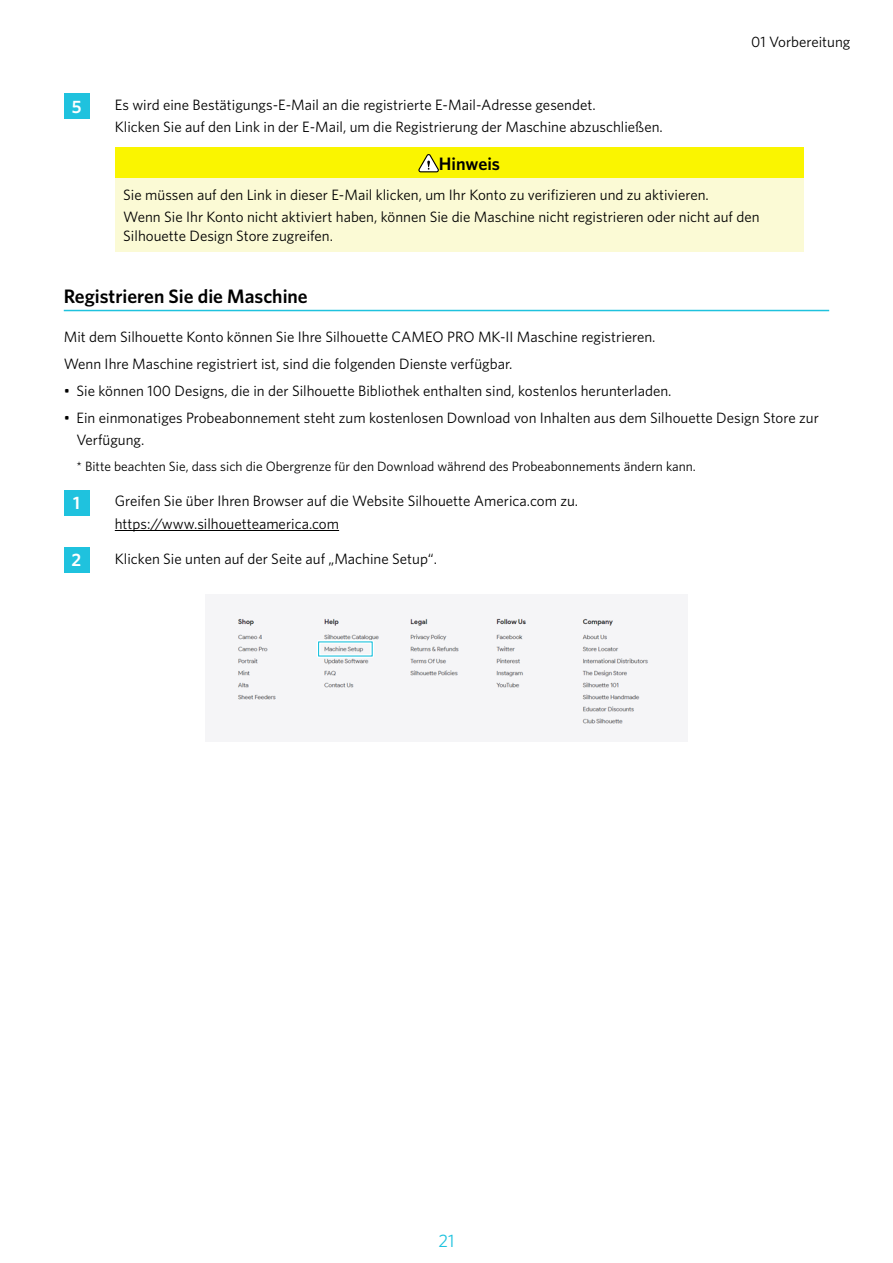
<style>
.page{position:relative;width:893px;height:1263px;background:#fff}
.page>*{position:absolute;margin:0;border:0;box-sizing:border-box;transform-origin:0 0}
.t1{font:600 19.5px "Whitney";color:#000}
.t2{font:600 18px "Whitney";color:#000}
.t3{font:600 18px "Whitney";color:#fff}
.t4{font:18px "Whitney";color:#1fc2de}
.t5{font:15px/22.8px "Whitney";color:#000}
.t6{font:13.5px "Whitney";color:#000}
</style>
<div class="page">
<hr style="left:64px;top:310px;width:765px;height:1px;background:#1fc2de">
<hr style="left:115px;top:530px;width:224px;height:1px;background:#000">
<div style="left:64px;top:94px;width:25px;height:25px;background:#1fc2de"></div>
<div style="left:115px;top:148px;width:689px;height:31px;background:#faf500"></div>
<div style="left:115px;top:179px;width:689px;height:73px;background:#fbfad5"></div>
<svg style="left:418px;top:154px;width:21px;height:18px"></svg>
<div style="left:64px;top:490px;width:25px;height:26px;background:#1fc2de"></div>
<div style="left:64px;top:547px;width:25px;height:26px;background:#1fc2de"></div>
<img style="left:237px;top:618px;width:412px;height:107px">
<p class="t5" style="left:751px;top:30px;width:101px">01 Vorbereitung</p>
<p class="t3" style="left:72px;top:94px;width:11px">5</p>
<p class="t5" style="left:115px;top:93px;width:550px">Es wird eine Bestätigungs-E-Mail an die registrierte E-Mail-Adresse gesendet.<br>Klicken Sie auf den Link in der E-Mail, um die Registrierung der Maschine abzuschließen.</p>
<p class="t2" style="left:439px;top:151px;width:63px">Hinweis</p>
<p class="t5" style="left:123px;top:184px;width:638px;line-height:21.6px">Sie müssen auf den Link in dieser E-Mail klicken, um Ihr Konto zu verifizieren und zu aktivieren.<br>Wenn Sie Ihr Konto nicht aktiviert haben, können Sie die Maschine nicht registrieren oder nicht auf den</p>
<p class="t5" style="left:123px;top:224px;width:211px">Silhouette Design Store zugreifen.</p>
<h1 class="t1" style="left:64px;top:283px;width:245px">Registrieren Sie die Maschine</h1>
<p class="t5" style="left:64px;top:323px;width:593px;line-height:26.7px">Mit dem Silhouette Konto können Sie Ihre Silhouette CAMEO PRO MK-II Maschine registrieren.<br>Wenn Ihre Maschine registriert ist, sind die folgenden Dienste verfügbar.</p>
<p class="t5" style="left:64px;top:379px;width:609px">• Sie können 100 Designs, die in der Silhouette Bibliothek enthalten sind, kostenlos herunterladen.</p>
<p class="t5" style="left:77px;top:406px;width:744px;text-indent:-13px">• Ein einmonatiges Probeabonnement steht zum kostenlosen Download von Inhalten aus dem Silhouette Design Store zur<br>Verfügung.</p>
<p class="t6" style="left:77px;top:457px;width:621px">* Bitte beachten Sie, dass sich die Obergrenze für den Download während des Probeabonnements ändern kann.</p>
<p class="t3" style="left:73px;top:491px;width:8px">1</p>
<p class="t5" style="left:115px;top:489px;width:465px">Greifen Sie über Ihren Browser auf die Website Silhouette America.com zu. https://www.silhouetteamerica.com</p>
<p class="t3" style="left:72px;top:548px;width:11px">2</p>
<p class="t5" style="left:115px;top:546px;width:324px">Klicken Sie unten auf der Seite auf „Machine Setup“.</p>
<p class="t4" style="left:438px;top:1229px;width:18px">21</p>
</div>
